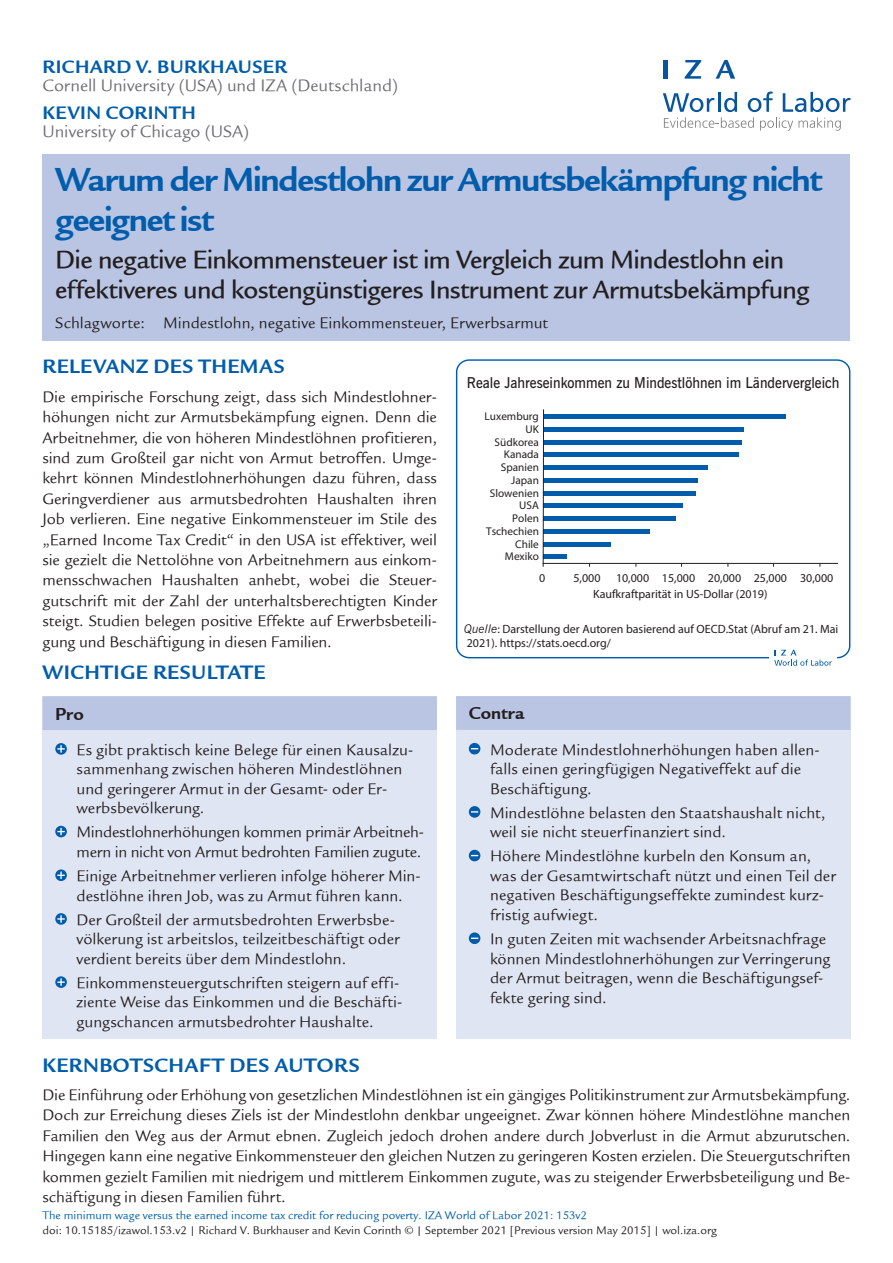
<style>
.page{position:relative;width:893px;height:1263px;background:#fff}
.page>*{position:absolute;margin:0;border:0;box-sizing:border-box;transform-origin:0 0}
.Cover__Title{font:36px/40.5px "Legacy Sans ITCTT Bold";letter-spacing:-.035em;color:#015dab}
.Cover__Subtitle{font:27px/30px "Legacy Sans Md ITCTT Medium";letter-spacing:-.025em;color:#231f20}
.Cover__Header{font:21px "Legacy Sans ITCTT Bold";letter-spacing:.025em;color:#015dab}
.Cover__DOI_Informati{font:21px "Legacy Sans ITCTT Bold";letter-spacing:.02em;color:#015dab}
.Cover__AuthorName{font:19.5px "Legacy Sans ITCTT Bold";letter-spacing:.02em;color:#015dab}
.Cover__Pro_Con_Heade{font:18.75px "Legacy Sans ITCTT Bold";color:#231f20}
.Cover__Affiliation{font:18px "Legacy Sans ITCTT Book";color:#6c6d70}
.Cover__Pro_Con_Bulle{font:16.5px/19.5px "Legacy Sans ITCTT Book";letter-spacing:.005em;color:#231f20}
.Cover__Bodytext{font:16.5px/20.4px "Legacy Sans ITCTT Book";letter-spacing:-.01em;color:#231f20;text-align:justify}
.Cover__DOI_Informati-2{font:16.5px/20.4px "Legacy Sans ITCTT Book";letter-spacing:-.01em;color:#231f20;text-align:justify}
.Cover__Pro_Con_Bulle-2{font:16.5px/19.5px "Legacy Sans ITCTT Book";letter-spacing:-.015em;color:#231f20}
.Cover__Keywords{font:16.5px "Legacy Sans ITCTT Book";letter-spacing:.005em;color:#231f20}
.t1{font:600 15px "News Gothic BT";color:#231f20;scale:.93 1}
.Cover__DOI_Informati-3{font:12px/15px "Legacy Sans ITCTT Book";color:#231f20}
.t2{font:12px/14.4px "News Gothic BT";color:#231f20}
.t3{font:11.25px "News Gothic BT";color:#231f20}
.s1{font-style:italic}
.s2{color:#015dab}
.s3{font-family:"Legacy Sans Std"}
</style>
<div class="page">
<svg style="left:663px;top:92px;width:187px;height:39px"></svg>
<hr style="left:664px;top:60px;width:4px;height:19px;background:#0854a0">
<svg style="left:685px;top:60px;width:16px;height:19px"></svg>
<svg style="left:716px;top:60px;width:19px;height:19px"></svg>
<div style="left:43px;top:154px;width:807px;height:186px;background:#b9c5e3"></div>
<div style="left:43px;top:697px;width:394px;height:342px;background:#e0e5f3"></div>
<div style="left:43px;top:696px;width:394px;height:34px;background:#b9c5e3"></div>
<svg style="left:55px;top:743px;width:12px;height:12px"></svg>
<svg style="left:57px;top:745px;width:8px;height:7px"></svg>
<svg style="left:55px;top:826px;width:12px;height:11px"></svg>
<svg style="left:57px;top:828px;width:8px;height:7px"></svg>
<svg style="left:55px;top:869px;width:12px;height:12px"></svg>
<svg style="left:57px;top:871px;width:8px;height:8px"></svg>
<svg style="left:55px;top:913px;width:12px;height:12px"></svg>
<svg style="left:57px;top:915px;width:8px;height:8px"></svg>
<svg style="left:55px;top:976px;width:12px;height:12px"></svg>
<svg style="left:57px;top:978px;width:8px;height:8px"></svg>
<div style="left:456px;top:696px;width:394px;height:343px;background:#e0e5f3"></div>
<div style="left:456px;top:696px;width:394px;height:34px;background:#b9c5e3"></div>
<svg style="left:469px;top:743px;width:11px;height:11px"></svg>
<svg style="left:469px;top:806px;width:11px;height:12px"></svg>
<svg style="left:469px;top:850px;width:11px;height:11px"></svg>
<div style="left:469px;top:932px;width:11px;height:12px;background:#015dab;border-radius:50%"></div>
<svg style="left:471px;top:937px;width:7px;height:2px"></svg>
<div style="left:456px;top:359px;width:394px;height:299px;border:1px solid #015dab;border-radius:12px"></div>
<div style="left:769px;top:644px;width:68px;height:27px;background:#fff"></div>
<svg style="left:774px;top:650px;width:58px;height:16px"></svg>
<svg style="left:542px;top:409px;width:296px;height:158px"></svg>
<p class="Cover__AuthorName" style="left:43px;top:55px;width:246px">RICHARD V. BURKHAUSER</p>
<p class="Cover__Affiliation" style="left:43px;top:75px;width:357px">Cornell University (USA) und IZA (Deutschland)</p>
<p class="Cover__AuthorName" style="left:43px;top:102px;width:155px">KEVIN CORINTH</p>
<p class="Cover__Affiliation" style="left:43px;top:122px;width:208px">University of Chicago (USA)</p>
<p class="Cover__Title" style="left:55px;top:159px;width:768px">Warum der Mindestlohn zur Armutsbekämpfung nicht geeignet ist</p>
<p class="Cover__Subtitle" style="left:55px;top:245px;width:756px">Die negative Einkommensteuer ist im Vergleich zum Mindestlohn ein effektiveres und kostengünstigeres Instrument zur Armutsbekämpfung</p>
<p class="Cover__Keywords" style="left:55px;top:313px;width:494px">Schlagworte: Mindestlohn, negative Einkommensteuer, Erwerbsarmut</p>
<p class="Cover__Header" style="left:43px;top:354px;width:244px">RELEVANZ DES THEMAS</p>
<p class="Cover__Bodytext" style="left:43px;top:387px;width:396px">Die empirische Forschung zeigt, dass sich Mindestlohner&shy;höhungen nicht zur Armutsbekämpfung eignen. Denn die Arbeitnehmer, die von höheren Mindestlöhnen profitieren, sind zum Großteil gar nicht von Armut betroffen. Umge&shy;kehrt können Mindestlohnerhöhungen dazu führen, dass Geringverdiener aus armutsbedrohten Haushalten ihren Job verlieren. Eine negative Einkommensteuer im Stile des „Earned Income Tax Credit“ in den USA ist effektiver, weil sie gezielt die Nettolöhne von Arbeitnehmern aus einkom&shy;mensschwachen Haushalten anhebt, wobei die Steuer&shy;gutschrift mit der Zahl der unterhaltsberechtigten Kinder steigt. Studien belegen positive Effekte auf Erwerbsbeteili&shy;gung und Beschäftigung in diesen Familien.</p>
<p class="Cover__Header" style="left:43px;top:660px;width:225px">WICHTIGE RESULTATE</p>
<p class="Cover__Pro_Con_Heade" style="left:55px;top:703px;width:30px">Pro</p>
<p class="Cover__Pro_Con_Bulle" style="left:77px;top:740px;width:338px">Es gibt praktisch keine Belege für einen Kausalzu&shy;sammenhang zwischen höheren Mindestlöhnen und geringerer Armut in der Gesamt- oder Er&shy;werbsbevölkerung.</p>
<p class="Cover__Pro_Con_Bulle-2" style="left:77px;top:822px;width:349px">Mindestlohnerhöhungen kommen primär Arbeitneh&shy;mern in nicht von Armut bedrohten Familien zugute.</p>
<p class="Cover__Pro_Con_Bulle" style="left:77px;top:866px;width:346px">Einige Arbeitnehmer verlieren infolge höherer Min&shy;destlöhne ihren Job, was zu Armut führen kann.</p>
<p class="Cover__Pro_Con_Bulle" style="left:77px;top:910px;width:325px">Der Großteil der armutsbedrohten Erwerbsbe&shy;völkerung ist arbeitslos, teilzeitbeschäftigt oder verdient bereits über dem Mindestlohn.</p>
<p class="Cover__Pro_Con_Bulle" style="left:77px;top:973px;width:327px">Einkommensteuergutschriften steigern auf effi&shy;ziente Weise das Einkommen und die Beschäfti&shy;gungschancen armutsbedrohter Haushalte.</p>
<p class="t1" style="left:467px;top:374px;width:402px">Reale Jahreseinkommen zu Mindestlöhnen im Ländervergleich</p>
<p class="t3" style="left:485px;top:409px;width:56px">Luxemburg</p>
<p class="t3" style="left:525px;top:422px;width:15px">UK</p>
<p class="t3" style="left:495px;top:435px;width:46px">Südkorea</p>
<p class="t3" style="left:504px;top:448px;width:36px">Kanada</p>
<p class="t3" style="left:501px;top:461px;width:40px">Spanien</p>
<p class="t3" style="left:511px;top:473px;width:29px">Japan</p>
<p class="t3" style="left:490px;top:486px;width:51px">Slowenien</p>
<p class="t3" style="left:519px;top:499px;width:21px">USA</p>
<p class="t3" style="left:512px;top:512px;width:28px">Polen</p>
<p class="t3" style="left:486px;top:524px;width:54px">Tschechien</p>
<p class="t3" style="left:515px;top:537px;width:25px">Chile</p>
<p class="t3" style="left:505px;top:550px;width:35px">Mexiko</p>
<p class="t2" style="left:539px;top:570px;width:8px">0</p>
<p class="t2" style="left:573px;top:570px;width:29px">5,000</p>
<p class="t2" style="left:616px;top:570px;width:219px">10,000 15,000 20,000 25,000 30,000</p>
<p class="t2" style="left:593px;top:586px;width:176px">Kaufkraftparität in US-Dollar (2019)</p>
<p class="t2" style="left:464px;top:621px;width:376px"><span class="s1">Quelle</span>: Darstellung der Autoren basierend auf OECD.Stat (Abruf am 21. Mai<br>2021). https://stats.oecd.org/</p>
<p class="Cover__Pro_Con_Heade" style="left:469px;top:703px;width:57px">Contra</p>
<p class="Cover__Pro_Con_Bulle" style="left:490px;top:740px;width:331px">Moderate Mindestlohnerhöhungen haben allen&shy;falls einen geringfügigen Negativeffekt auf die<br>Beschäftigung.</p>
<p class="Cover__Pro_Con_Bulle" style="left:490px;top:803px;width:337px">Mindestlöhne belasten den Staatshaushalt nicht, weil sie nicht steuerfinanziert sind.</p>
<p class="Cover__Pro_Con_Bulle" style="left:490px;top:846px;width:347px">Höhere Mindestlöhne kurbeln den Konsum an, was der Gesamtwirtschaft nützt und einen Teil der negativen Beschäftigungseffekte zumindest kurz&shy;fristig aufwiegt.</p>
<p class="Cover__Pro_Con_Bulle" style="left:490px;top:929px;width:342px">In guten Zeiten mit wachsender Arbeitsnachfrage können Mindestlohnerhöhungen zur Verringerung der Armut beitragen, wenn die Beschäftigungsef&shy;fekte gering sind.</p>
<p class="Cover__DOI_Informati" style="left:43px;top:1053px;width:319px">KERNBOTSCHAFT DES AUTORS</p>
<p class="Cover__DOI_Informati-2" style="left:43px;top:1085px;width:809px">Die Einführung oder Erhöhung von gesetzlichen Mindestlöhnen ist ein gängiges Politikinstrument zur Armutsbekämpfung.<br>Doch zur Erreichung dieses Ziels ist der Mindestlohn denkbar ungeeignet. Zwar können höhere Mindestlöhne manchen Familien den Weg aus der Armut ebnen. Zugleich jedoch drohen andere durch Jobverlust in die Armut abzurutschen.<br>Hingegen kann eine negative Einkommensteuer den gleichen Nutzen zu geringeren Kosten erzielen. Die Steuergutschriften kommen gezielt Familien mit niedrigem und mittlerem Einkommen zugute, was zu steigender Erwerbsbeteiligung und Be&shy;schäftigung in diesen Familien führt.</p>
<p class="Cover__DOI_Informati-3" style="left:43px;top:1207px;width:676px"><span class="s2">The minimum wage versus the earned income tax credit for reducing poverty. IZA World of Labor 2021: 153v2<br></span>doi: 10.15185/izawol.153.v2 | Richard V. Burkhauser and Kevin Corinth © | <span class="s3">September</span> 2021 [Previous version May 2015] | wol.iza.org</p>
</div>
